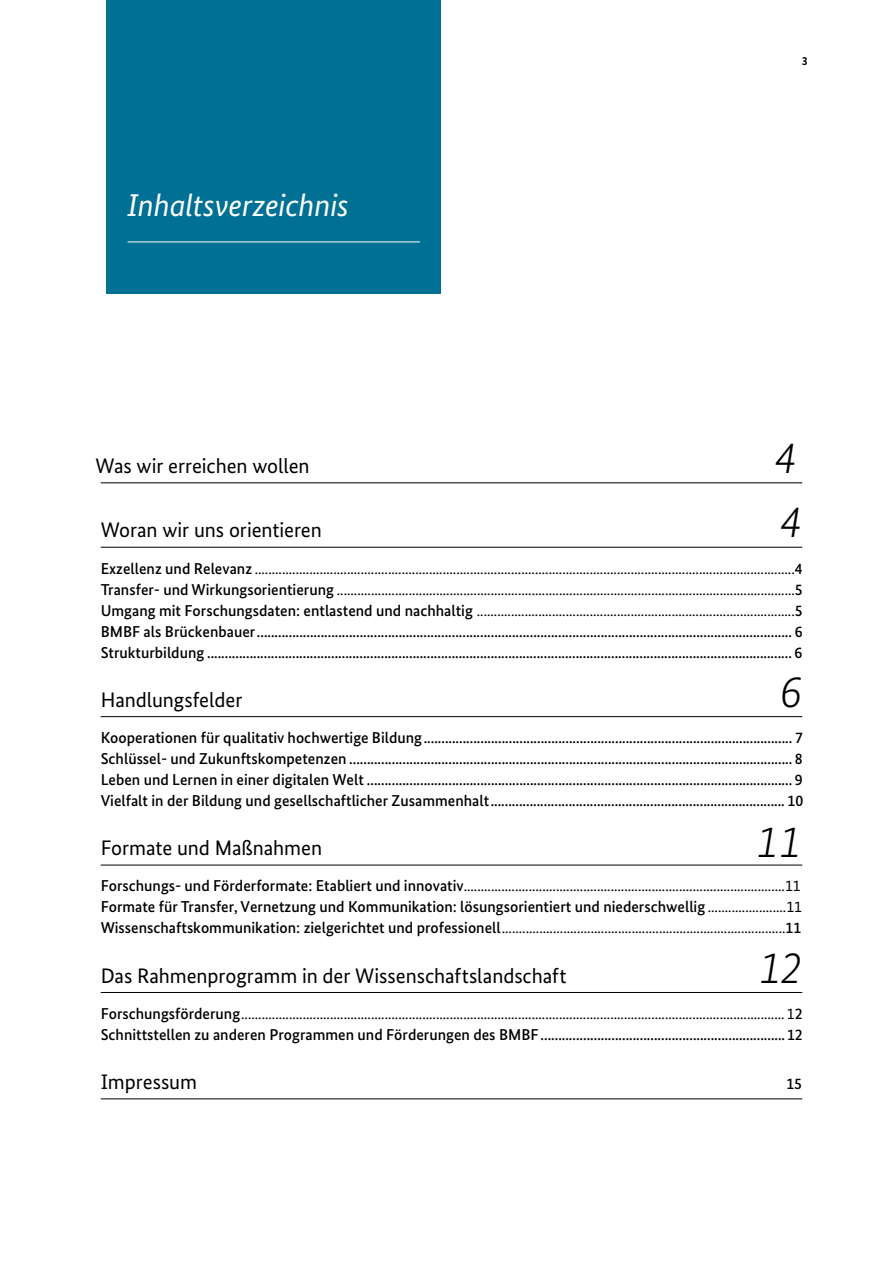
<style>
.page{position:relative;width:893px;height:1263px;background:#fff}
.page>*{position:absolute;margin:0;border:0;box-sizing:border-box;transform-origin:0 0}
.t1{font:italic 300 45px "Bundes Sans";color:#000}
.t2{font:italic 31.5px "Bundes Sans";letter-spacing:-.005em;color:#fff}
.t3{font:21px "Bundes Sans";letter-spacing:-.005em;color:#000}
.t4{font:500 15.75px "Bundes Sans";color:#000}
.t5{font:15.75px "Bundes Sans";color:#000}
.t6{font:700 12px "Bundes Sans";color:#000}
.s1{font-weight:500}
.s2{font-weight:400}
</style>
<div class="page">
<div style="left:106px;top:0;width:335px;height:294px;background:#007194"></div>
<hr style="left:128px;top:242px;width:292px;height:1px;background:#fff">
<hr style="left:101px;top:482px;width:701px;height:1px;background:#000">
<hr style="left:101px;top:547px;width:701px;height:1px;background:#000">
<hr style="left:101px;top:716px;width:701px;height:1px;background:#000">
<hr style="left:101px;top:865px;width:701px;height:1px;background:#000">
<hr style="left:101px;top:992px;width:701px;height:1px;background:#000">
<hr style="left:101px;top:1098px;width:701px;height:1px;background:#000">
<h1 class="t2" style="left:128px;top:186px;width:223px">Inhaltsverzeichnis</h1>
<p class="t3" style="left:95px;top:453px;width:216px">Was wir erreichen wollen</p>
<p class="t6" style="left:802px;top:53px;width:7px">3</p>
<p class="t1" style="left:774px;top:432px;width:24px">4</p>
<p class="t1" style="left:780px;top:497px;width:24px">4</p>
<p class="t5" style="left:101px;top:558px;width:703px"><span class="s1">Exzellenz und Relevanz</span> ..............................................................................................................................................................<span class="s1">4</span></p>
<p class="t5" style="left:101px;top:579px;width:704px"><span class="s1">Transfer- und Wirkungsorientierung</span> ......................................................................................................................................<span class="s1">5</span></p>
<p class="t5" style="left:101px;top:600px;width:703px"><span class="s1">Umgang mit Forschungsdaten: entlastend und nachhaltig</span> .............................................................................................<span class="s1">5</span></p>
<p class="t4" style="left:101px;top:621px;width:703px">BMBF als Brückenbauer....................................................................................................................................................... 6</p>
<p class="t4" style="left:101px;top:642px;width:703px">Strukturbildung ..................................................................................................................................................................... 6</p>
<p class="t3" style="left:101px;top:687px;width:143px">Handlungsfelder</p>
<p class="t3" style="left:101px;top:517px;width:223px">Woran wir uns orientieren</p>
<p class="t1" style="left:780px;top:666px;width:24px">6</p>
<p class="t4" style="left:101px;top:728px;width:704px">Kooperationen für qualitativ hochwertige Bildung........................................................................................................ 7</p>
<p class="t4" style="left:101px;top:749px;width:704px">Schlüssel- und Zukunftskompetenzen ............................................................................................................................. 8</p>
<p class="t4" style="left:101px;top:770px;width:704px">Leben und Lernen in einer digitalen Welt ........................................................................................................................ 9</p>
<p class="t4" style="left:101px;top:791px;width:704px">Vielfalt in der Bildung und gesellschaftlicher Zusammenhalt................................................................................... 10</p>
<p class="t3" style="left:101px;top:835px;width:223px">Formate und Maßnahmen</p>
<p class="t1" style="left:756px;top:817px;width:46px">11</p>
<p class="t5" style="left:101px;top:876px;width:702px"><span class="s1">Forschungs- und Förderformate: Etabliert und innovativ</span>..............................................................................................11</p>
<p class="t4" style="left:101px;top:897px;width:703px">Formate für Transfer, Vernetzung und Kommunikation: lösungsorientiert und niederschwellig <span class="s2">.......................11</span></p>
<p class="t5" style="left:101px;top:918px;width:702px"><span class="s1">Wissenschaftskommunikation: zielgerichtet und professionell</span>...................................................................................<span class="s1">11</span></p>
<p class="t3" style="left:101px;top:962px;width:467px">Das Rahmenprogramm in der Wissenschaftslandschaft</p>
<p class="t1" style="left:759px;top:942px;width:45px">12</p>
<p class="t5" style="left:101px;top:1004px;width:703px"><span class="s1">Forschungsförderung</span>............................................................................................................................................................... 1<span class="s1">2</span></p>
<p class="t4" style="left:101px;top:1025px;width:704px">Schnittstellen zu anderen Programmen und Förderungen des BMBF .....................................................................12</p>
<p class="t3" style="left:101px;top:1069px;width:98px">Impressum</p>
<p class="t4" style="left:786px;top:1074px;width:17px">15</p>
</div>
